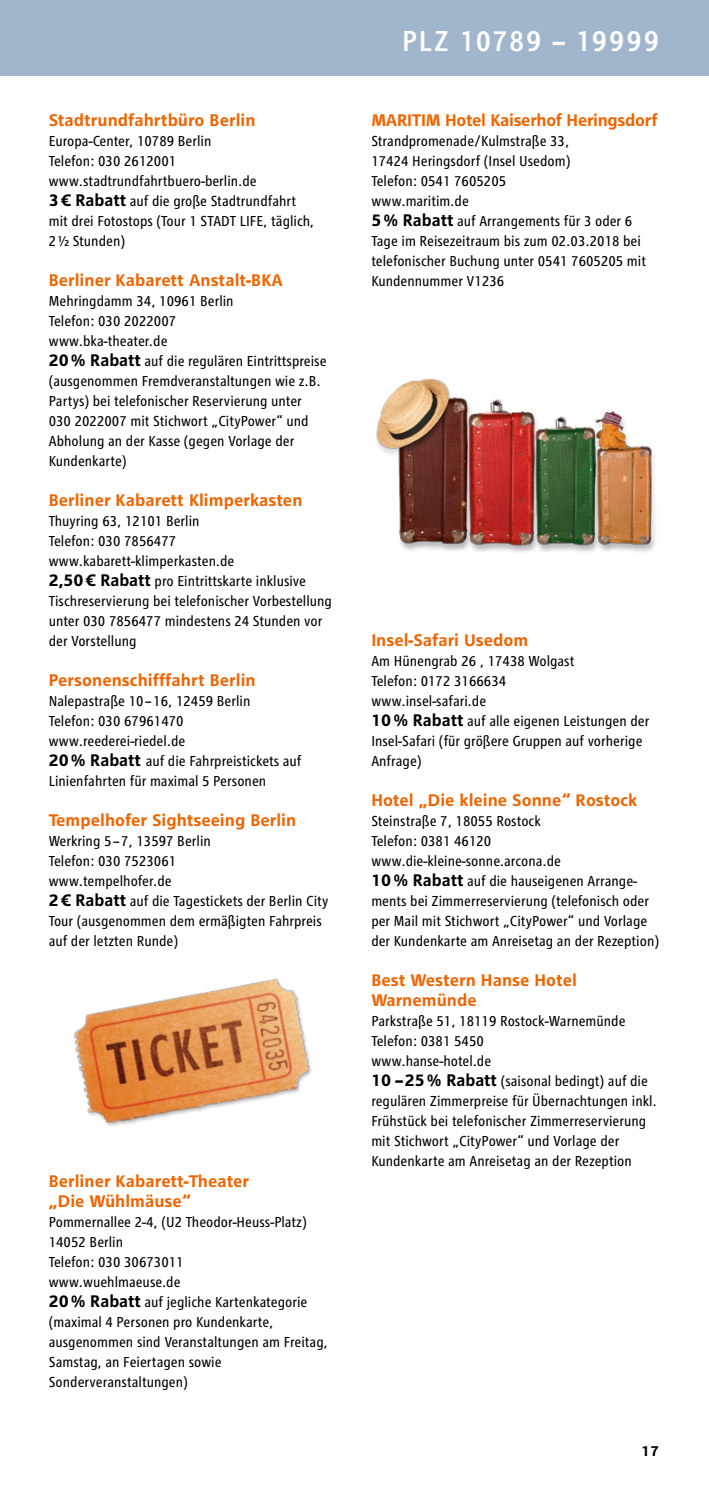
<style>
.page{position:relative;width:709px;height:1489px;background:#fff}
.page>*{position:absolute;margin:0;border:0;box-sizing:border-box;transform-origin:0 0}
.t1{font:500 condensed 30px "RWE Text";letter-spacing:.06em;color:#fff}
.t2{font:700 17.5px/20px "RWE Text";color:#ec6502}
.t3{font:700 17.5px "RWE Text";letter-spacing:-.02em;color:#ec6502}
.t4{font:condensed 15px/20px "RWE Text";color:#000}
.t5{font:700 15px "RWE Text";color:#000}
.s1{font-weight:700;font-stretch:normal;font-size:17.5px}
</style>
<div class="page">
<div style="left:0;top:0;width:709px;height:75px;background:#a1b6cd"></div>
<img style="left:74px;top:978px;width:238px;height:148px">
<img style="left:376px;top:378px;width:279px;height:175px">
<p class="t2" style="left:49px;top:110px;width:208px">Stadtrundfahrtbüro Berlin</p>
<p class="t4" style="left:49px;top:131px;width:267px">Europa-Center, 10789 Berlin<br>Telefon: 030 2612001 www.stadtrundfahrtbuero-berlin.de<br><span class="s1">3€ Rabatt</span> auf die große Stadtrundfahrt mit drei Fotostops (Tour 1 STADT LIFE, täglich,<br>2½ Stunden)</p>
<p class="t2" style="left:49px;top:270px;width:236px">Berliner Kabarett Anstalt-BKA</p>
<p class="t4" style="left:49px;top:291px;width:279px">Mehringdamm 34, 10961 Berlin<br>Telefon: 030 2022007<br>www.bka-theater.de<br><span class="s1">20% Rabatt</span> auf die regulären Eintrittspreise (ausgenommen Fremdveranstaltungen wie z.B.<br>Partys) bei telefonischer Reservierung unter 030 2022007 mit Stichwort „CityPower“ und Abholung an der Kasse (gegen Vorlage der Kundenkarte)</p>
<p class="t2" style="left:49px;top:490px;width:255px">Berliner Kabarett Klimperkasten</p>
<p class="t4" style="left:49px;top:511px;width:285px">Thuyring 63, 12101 Berlin<br>Telefon: 030 7856477 www.kabarett-klimperkasten.de<br><span class="s1">2,50€ Rabatt</span> pro Eintrittskarte inklusive Tischreservierung bei telefonischer Vorbestellung unter 030 7856477 mindestens 24 Stunden vor der Vorstellung</p>
<p class="t2" style="left:49px;top:670px;width:208px">Personenschifffahrt Berlin</p>
<p class="t4" style="left:49px;top:691px;width:254px">Nalepastraße 10 – 16, 12459 Berlin<br>Telefon: 030 67961470 www.reederei-riedel.de<br><span class="s1">20% Rabatt</span> auf die Fahrpreistickets auf<br>Linienfahrten für maximal 5 Personen</p>
<p class="t2" style="left:49px;top:810px;width:249px">Tempelhofer Sightseeing Berlin</p>
<p class="t4" style="left:49px;top:831px;width:281px">Werkring 5 – 7, 13597 Berlin<br>Telefon: 030 7523061<br>www.tempelhofer.de<br><span class="s1">2€ Rabatt</span> auf die Tagestickets der Berlin City<br>Tour (ausgenommen dem ermäßigten Fahrpreis auf der letzten Runde)</p>
<p class="t2" style="left:49px;top:1170px;width:202px">Berliner Kabarett-Theater „Die Wühlmäuse“</p>
<p class="t4" style="left:49px;top:1211px;width:280px">Pommernallee 2-4, (U2 Theodor-Heuss-Platz)<br>14052 Berlin<br>Telefon: 030 30673011<br>www.wuehlmaeuse.de<br><span class="s1">20% Rabatt</span> auf jegliche Kartenkategorie (maximal 4 Personen pro Kundenkarte, ausgenommen sind Veranstaltungen am Freitag,<br>Samstag, an Feiertagen sowie<br>Sonderveranstaltungen)</p>
<h1 class="t1" style="left:402px;top:24px;width:259px">PLZ 10789 – 19999</h1>
<p class="t3" style="left:371px;top:109px;width:288px">MARITIM Hotel Kaiserhof Heringsdorf</p>
<p class="t4" style="left:371px;top:131px;width:276px">Strandpromenade/Kulmstraße 33,<br>17424 Heringsdorf (Insel Usedom)<br>Telefon: 0541 7605205<br>www.maritim.de<br><span class="s1">5% Rabatt</span> auf Arrangements für 3 oder 6<br>Tage im Reisezeitraum bis zum 02.03.2018 bei telefonischer Buchung unter 0541 7605205 mit<br>Kundennummer V1236</p>
<p class="t2" style="left:371px;top:630px;width:158px">Insel-Safari Usedom</p>
<p class="t4" style="left:371px;top:651px;width:279px">Am Hünengrab 26 , 17438 Wolgast<br>Telefon: 0172 3166634<br>www.insel-safari.de<br><span class="s1">10% Rabatt</span> auf alle eigenen Leistungen der<br>Insel-Safari (für größere Gruppen auf vorherige<br>Anfrage)</p>
<p class="t2" style="left:371px;top:790px;width:267px">Hotel „Die kleine Sonne“ Rostock</p>
<p class="t4" style="left:371px;top:811px;width:289px">Steinstraße 7, 18055 Rostock<br>Telefon: 0381 46120 www.die-kleine-sonne.arcona.de<br><span class="s1">10% Rabatt</span> auf die hauseigenen Arrange&shy;ments bei Zimmerreservierung (telefonisch oder per Mail mit Stichwort „CityPower“ und Vorlage der Kundenkarte am Anreisetag an der Rezeption)</p>
<p class="t2" style="left:371px;top:970px;width:207px">Best Western Hanse Hotel<br>Warnemünde</p>
<p class="t4" style="left:371px;top:1011px;width:287px">Parkstraße 51, 18119 Rostock-Warnemünde Telefon: 0381 5450<br>www.hanse-hotel.de<br><span class="s1">10 –25% Rabatt</span> (saisonal bedingt) auf die regulären Zimmerpreise für Übernachtungen inkl.<br>Frühstück bei telefonischer Zimmerreservierung mit Stichwort „CityPower“ und Vorlage der Kundenkarte am Anreisetag an der Rezeption</p>
<p class="t5" style="left:641px;top:1441px;width:19px">17</p>
</div>
